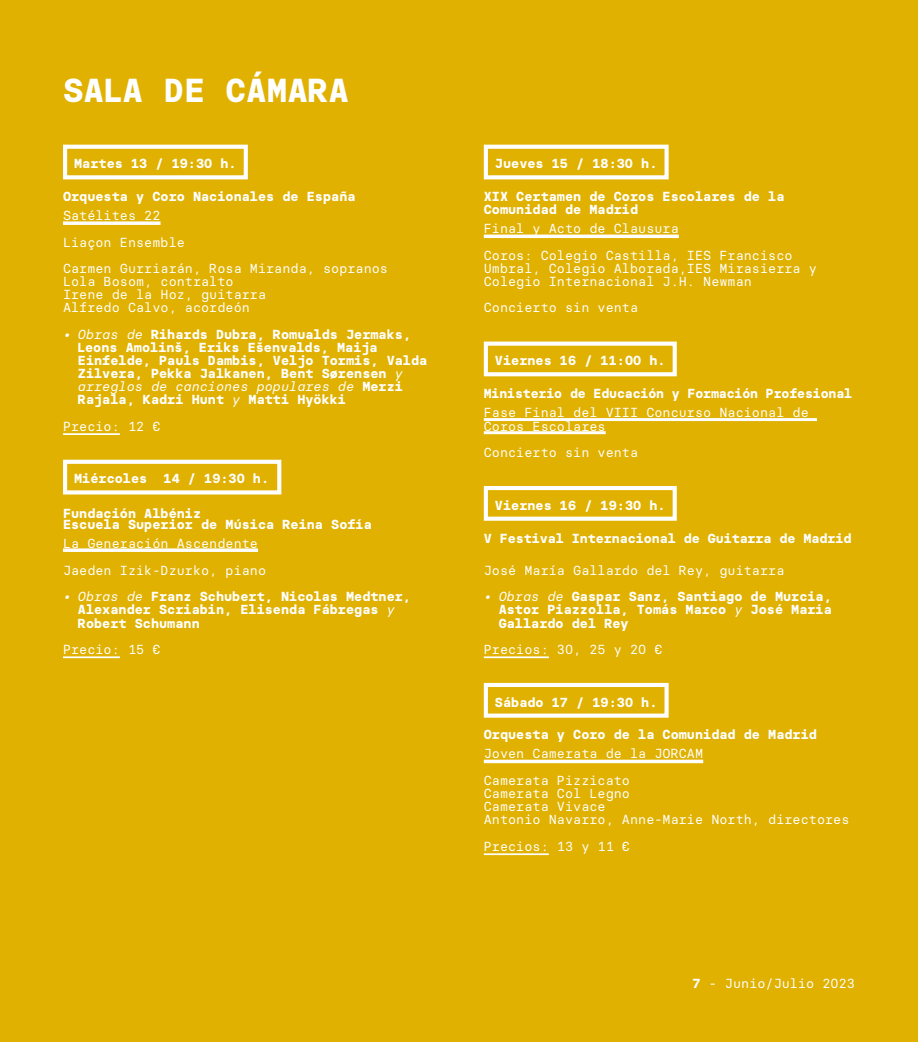
<style>
.page{position:relative;width:918px;height:1042px;background:#e0b100}
.page>*{position:absolute;margin:0;border:0;box-sizing:border-box;transform-origin:0 0}
.t1{font:700 33.25px "Basier Circle Mono";color:#fff}
.t2{font:700 13.12px/13.1px "Basier Circle Mono";color:#fff}
.t3{font:13.12px/13.1px "Basier Circle Mono";color:#fff}
.s1{font-weight:400;font-style:italic}
.s2{font-weight:700}
</style>
<div class="page">
<svg style="left:63px;top:221px;width:97px;height:4px"></svg>
<hr style="left:63px;top:433px;width:57px;height:2px;background:#fff">
<hr style="left:63px;top:656px;width:57px;height:2px;background:#fff">
<div style="left:63px;top:145px;width:185px;height:34px;border:4px solid #fff"></div>
<div style="left:63px;top:460px;width:218px;height:34px;border:4px solid #fff"></div>
<svg style="left:63px;top:548px;width:195px;height:4px"></svg>
<hr style="left:484px;top:235px;width:195px;height:3px;background:#fff">
<hr style="left:484px;top:418px;width:333px;height:3px;background:#fff">
<hr style="left:484px;top:431px;width:122px;height:3px;background:#fff">
<hr style="left:484px;top:656px;width:65px;height:2px;background:#fff">
<hr style="left:484px;top:760px;width:219px;height:3px;background:#fff">
<hr style="left:484px;top:853px;width:65px;height:2px;background:#fff">
<div style="left:484px;top:145px;width:184px;height:34px;border:4px solid #fff"></div>
<div style="left:484px;top:341px;width:193px;height:35px;border:4px solid #fff"></div>
<div style="left:484px;top:486px;width:193px;height:35px;border:4px solid #fff"></div>
<div style="left:484px;top:683px;width:184px;height:35px;border:4px solid #fff"></div>
<h1 class="t1" style="left:63px;top:70px;width:288px">SALA DE CÁMARA</h1>
<p class="t2" style="left:74px;top:157px;width:164px">Martes 13 / 19:30 h.</p>
<p class="t2" style="left:63px;top:190px;width:294px">Orquesta y Coro Nacionales de España</p>
<p class="t3" style="left:63px;top:201px;width:326px;line-height:26.8px">Satélites 22<br>Liaçon Ensemble<br>Carmen Gurriarán, Rosa Miranda, sopranos</p>
<p class="t3" style="left:63px;top:275px;width:205px">Lola Bosom, contralto<br>Irene de la Hoz, guitarra<br>Alfredo Calvo, acordeón</p>
<p class="t2" style="left:78px;top:327px;width:351px;text-indent:-15px"><span class="s1">• Obras de</span> Rihards Dubra, Romualds Jermaks, Leons Amolinš, Eriks Ešenvalds, Maija Einfelde, Pauls Dambis, Veljo Tormis, Valda Zilvera, Pekka Jalkanen, Bent Sørensen <span class="s1">y arreglos de canciones populares de</span> Merzi Rajala, Kadri Hunt <span class="s1">y</span> Matti Hyökki</p>
<p class="t3" style="left:63px;top:419px;width:99px">Precio: 12 €</p>
<p class="t2" style="left:74px;top:472px;width:196px">Miércoles 14 / 19:30 h.</p>
<p class="t2" style="left:63px;top:508px;width:310px;line-height:11.2px">Fundación Albéniz<br>Escuela Superior de Música Reina Sofía</p>
<p class="t3" style="left:63px;top:529px;width:205px;line-height:27.1px">La Generación Ascendente<br>Jaeden Izik-Dzurko, piano</p>
<p class="t2" style="left:78px;top:590px;width:335px;text-indent:-15px"><span class="s1">• Obras de</span> Franz Schubert, Nicolas Medtner,<br>Alexander Scriabin, Elisenda Fábregas <span class="s1">y<br></span>Robert Schumann</p>
<p class="t3" style="left:63px;top:642px;width:99px">Precio: 15 €</p>
<p class="t2" style="left:495px;top:157px;width:164px">Jueves 15 / 18:30 h.</p>
<p class="t2" style="left:484px;top:190px;width:302px">XIX Certamen de Coros Escolares de la<br>Comunidad de Madrid</p>
<p class="t3" style="left:484px;top:214px;width:310px;line-height:27.1px">Final y Acto de Clausura<br>Coros: Colegio Castilla, IES Francisco</p>
<p class="t3" style="left:484px;top:262px;width:335px">Umbral, Colegio Alborada,IES Mirasierra y<br>Colegio Internacional J.H. Newman</p>
<p class="t3" style="left:484px;top:301px;width:156px">Concierto sin venta</p>
<p class="t2" style="left:495px;top:354px;width:172px">Viernes 16 / 11:00 h.</p>
<p class="t2" style="left:484px;top:387px;width:370px">Ministerio de Educación y Formación Profesional</p>
<p class="t3" style="left:484px;top:406px;width:326px">Fase Final del VIII Concurso Nacional de<br>Coros Escolares</p>
<p class="t3" style="left:484px;top:445px;width:156px">Concierto sin venta</p>
<p class="t2" style="left:495px;top:498px;width:172px">Viernes 16 / 19:30 h.</p>
<p class="t2" style="left:484px;top:531px;width:369px">V Festival Internacional de Guitarra de Madrid</p>
<p class="t3" style="left:484px;top:563px;width:302px">José María Gallardo del Rey, guitarra</p>
<p class="t2" style="left:499px;top:590px;width:335px;text-align:justify;text-indent:-15px"><span class="s1">• Obras de</span> Gaspar Sanz, Santiago de Murcia, Astor Piazzolla, Tomás Marco <span class="s1">y</span> José María Gallardo del Rey</p>
<p class="t3" style="left:484px;top:642px;width:180px">Precios: 30, 25 y 20 €</p>
<p class="t2" style="left:495px;top:695px;width:164px">Sábado 17 / 19:30 h.</p>
<p class="t2" style="left:484px;top:728px;width:335px">Orquesta y Coro de la Comunidad de Madrid</p>
<p class="t3" style="left:484px;top:739px;width:221px;line-height:27.1px">Joven Camerata de la JORCAM<br>Camerata Pizzicato</p>
<p class="t3" style="left:484px;top:787px;width:367px">Camerata Col Legno<br>Camerata Vivace<br>Antonio Navarro, Anne-Marie North, directores</p>
<p class="t3" style="left:484px;top:839px;width:148px">Precios: 13 y 11 €</p>
<p class="t3" style="left:692px;top:976px;width:164px"><span class="s2">7</span> - Junio/Julio 2023</p>
</div>
